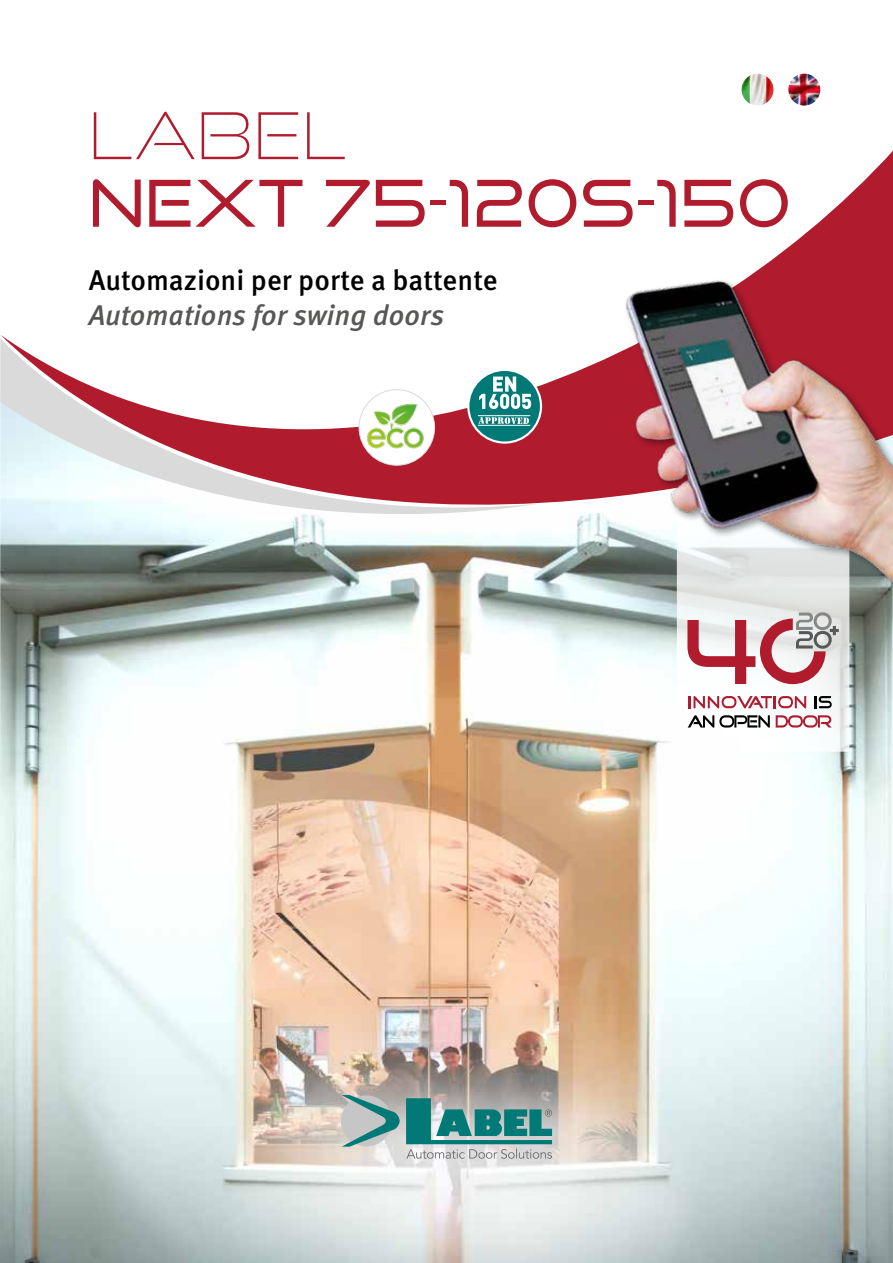
<style>
.page{position:relative;width:893px;height:1263px;background:#fff}
.page>*{position:absolute;margin:0;border:0;box-sizing:border-box;transform-origin:0 0}
.t1{font:64.5px "Good Times Bk";color:#b01b2e}
.t2{font:64.5px "Good Times El";color:#b01b2e}
.t3{font:500 28.5px "Meta Pro";color:#000}
.t4{font:italic 500 28.5px "Meta Pro";color:#575756}
</style>
<div class="page">
<img style="left:0;top:652px;width:893px;height:611px">
<svg style="left:0;top:150px;width:893px;height:502px"></svg>
<svg style="left:0;top:338px;width:538px;height:224px"></svg>
<svg style="left:467px;top:369px;width:75px;height:75px"></svg>
<div style="left:469px;top:371px;width:71px;height:70px;background:#007977;border-radius:50%"></div>
<img style="left:742px;top:74px;width:31px;height:32px;border-radius:16px">
<img style="left:788px;top:74px;width:32px;height:32px;border-radius:16px">
<svg style="left:342px;top:1095px;width:58px;height:52px;background:#95b2b0"></svg>
<svg style="left:406px;top:1098px;width:146px;height:61px;background:#6fa4a2"></svg>
<svg style="left:677px;top:602px;width:172px;height:150px"></svg>
<div style="left:624px;top:278px;width:269px;height:324px;background:#000;opacity:.4"></div>
<img style="left:581px;top:254px;width:312px;height:329px">
<svg style="left:85px;top:257px;width:446px;height:260px"></svg>
<h1 class="t2" style="left:89px;top:96px;width:260px">LABEL</h1>
<h1 class="t1" style="left:89px;top:164px;width:703px">NEXT 75-120S-150</h1>
<p class="t3" style="left:89px;top:258px;width:410px">Automazioni per porte a battente</p>
<p class="t4" style="left:89px;top:293px;width:357px">Automations for swing doors</p>
</div>
